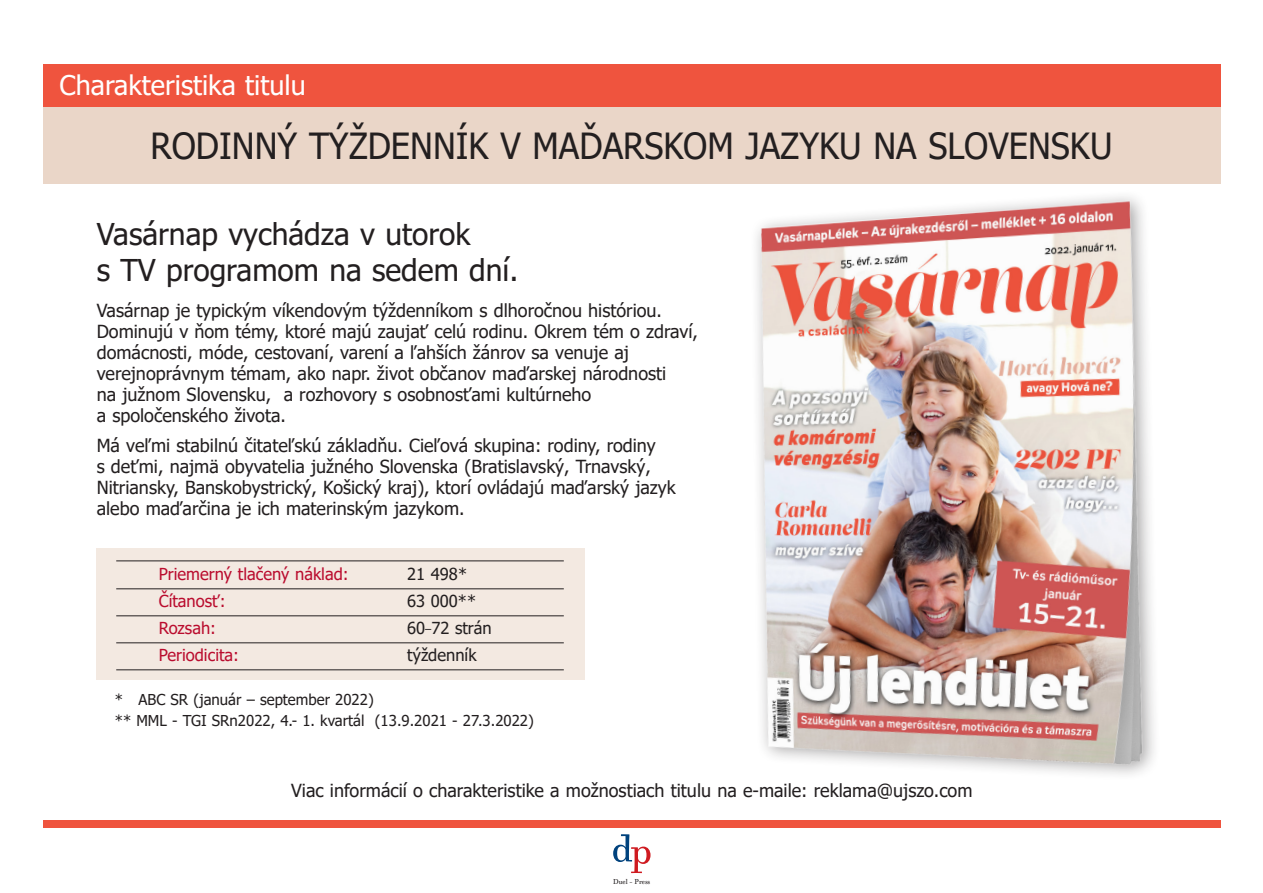
<style>
.page{position:relative;width:1263px;height:893px;background:#fff}
.page>*{position:absolute;margin:0;border:0;box-sizing:border-box;transform-origin:0 0}
.Normální{font:36px "Tahoma";color:#231f20;scale:.95 1}
.Normální-2{font:30px/36px "Tahoma";color:#231f20}
.Normální-3{font:27px "Tahoma";color:#fff}
.Normální-4{font:18px/21px "Tahoma";color:#231f20}
.Normální-5{font:16.5px "Tahoma";color:#ba0c2e}
.Normální-6{font:16.5px "Tahoma";color:#231f20}
.Normální-7{font:15px "Tahoma";color:#231f20}
.t1{font:6.9px "Walbaum Text Pro";letter-spacing:-.015em;color:#231f20;scale:.95 1}
.s1{font-size:11.25px}
</style>
<div class="page">
<div style="left:43px;top:64px;width:1177px;height:43px;background:#ef543e"></div>
<div style="left:43px;top:107px;width:1177px;height:77px;background:#ead6c8"></div>
<img style="left:699px;top:180px;width:515px;height:648px">
<div style="left:43px;top:820px;width:1177px;height:7px;background:#ef543e"></div>
<svg style="left:613px;top:834px;width:37px;height:39px"></svg>
<div style="left:97px;top:549px;width:488px;height:131px;background:#f3e9e1"></div>
<hr style="left:116px;top:561px;width:448px;height:1px;background:#231f20">
<hr style="left:116px;top:589px;width:448px;height:1px;background:#231f20">
<hr style="left:116px;top:616px;width:448px;height:1px;background:#231f20">
<hr style="left:116px;top:643px;width:448px;height:1px;background:#231f20">
<hr style="left:116px;top:670px;width:448px;height:1px;background:#231f20">
<p class="Normální-3" style="left:60px;top:67px;width:248px">Charakteristika titulu</p>
<p class="Normální" style="left:151px;top:122px;width:1014px">RODINNÝ TÝŽDENNÍK V MAĎARSKOM JAZYKU NA SLOVENSKU</p>
<p class="Normální-2" style="left:97px;top:218px;width:423px">Vasárnap vychádza v utorok<br>s TV programom na sedem dní.</p>
<p class="Normální-4" style="left:97px;top:301px;width:603px">Vasárnap je typickým víkendovým týždenníkom s dlhoročnou históriou.<br>Dominujú v ňom témy, ktoré majú zaujať celú rodinu. Okrem tém o zdraví, domácnosti, móde, cestovaní, varení a ľahších žánrov sa venuje aj verejnoprávnym témam, ako napr. život občanov maďarskej národnosti<br>na južnom Slovensku, a rozhovory s osobnosťami kultúrneho<br>a spoločenského života.</p>
<p class="Normální-4" style="left:97px;top:436px;width:580px">Má veľmi stabilnú čitateľskú základňu. Cieľová skupina: rodiny, rodiny<br>s deťmi, najmä obyvatelia južného Slovenska (Bratislavský, Trnavský, Nitriansky, Banskobystrický, Košický kraj), ktorí ovládajú maďarský jazyk alebo maďarčina je ich materinským jazykom.</p>
<p class="Normální-5" style="left:159px;top:563px;width:191px">Priemerný tlačený náklad:</p>
<p class="Normální-6" style="left:407px;top:563px;width:61px">21 498*</p>
<p class="Normální-5" style="left:159px;top:590px;width:68px">Čítanosť:</p>
<p class="Normální-6" style="left:407px;top:590px;width:70px">63 000**</p>
<p class="Normální-5" style="left:159px;top:617px;width:59px">Rozsah:</p>
<p class="Normální-6" style="left:407px;top:617px;width:86px">60<span class="s1">–</span>72 strán</p>
<p class="Normální-5" style="left:159px;top:644px;width:82px">Periodicita:</p>
<p class="Normální-6" style="left:407px;top:644px;width:71px">týždenník</p>
<p class="Normální-7" style="left:115px;top:690px;width:260px">* ABC SR (január – september 2022)</p>
<p class="Normální-7" style="left:115px;top:711px;width:421px">** MML - TGI SRn2022, 4.- 1. kvartál (13.9.2021 - 27.3.2022)</p>
<p class="Normální-4" style="left:291px;top:781px;width:683px">Viac informácií o charakteristike a možnostiach titulu na e-maile: reklama@ujszo.com</p>
<p class="t1" style="left:613px;top:877px;width:40px">Duel – Press</p>
</div>
